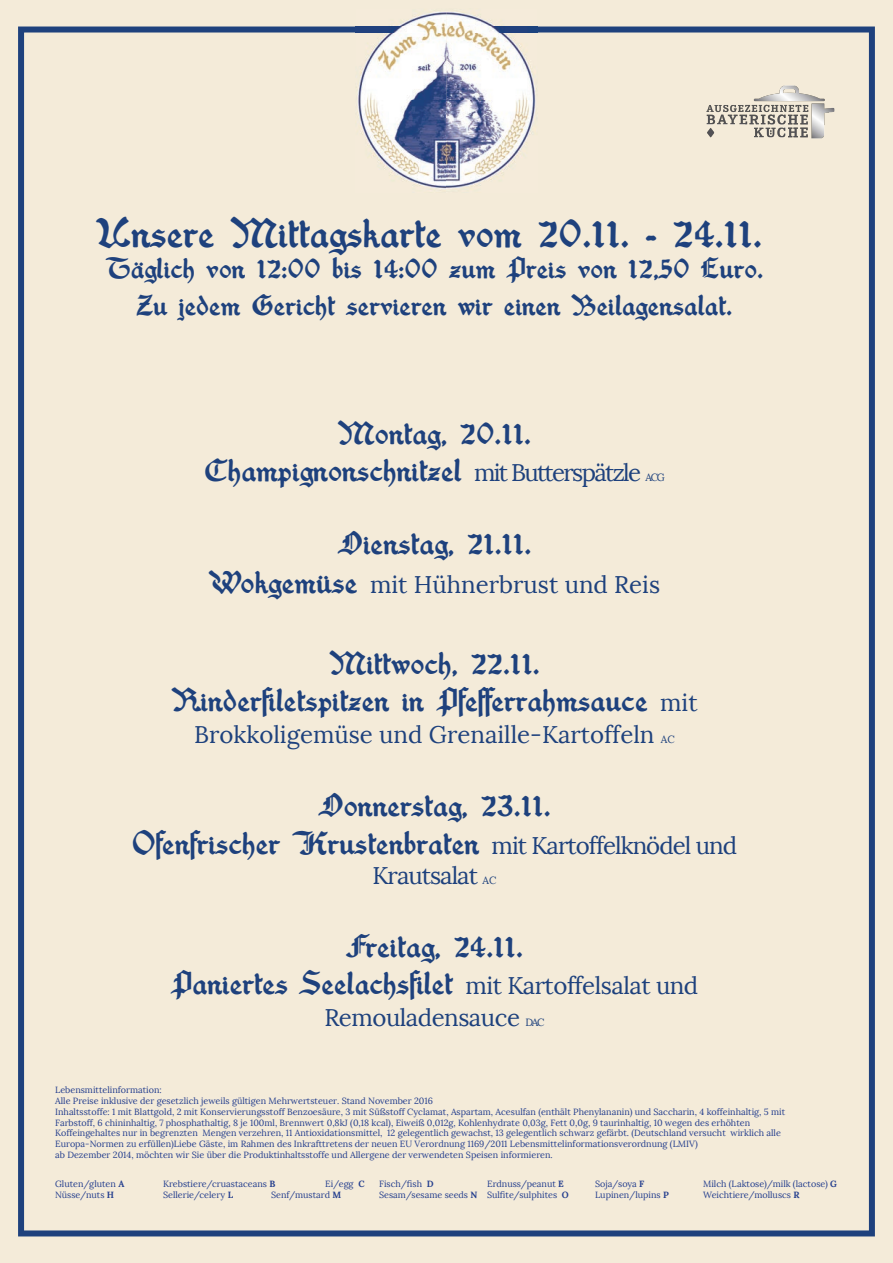
<style>
.page{position:relative;width:893px;height:1263px;background:#f4ebd9}
.page>*{position:absolute;margin:0;border:0;box-sizing:border-box;transform-origin:0 0}
.t1{font:40.5px "Washington Text";color:#1e417d}
.t2{font:31.5px/37.8px "Washington Text";color:#1e417d;text-align:center}
.t3{font:28.5px/37.5px "Washington Text";color:#1e417d;text-align:center}
.t4{font:24px "Lora";color:#1e417d}
.t5{font:24px "Lora";letter-spacing:-.02em;color:#1e417d}
.t6{font:24px "Lora";letter-spacing:-.04em;color:#1e417d}
.t7{font:10.5px "Lora";letter-spacing:-.12em;color:#1e417d}
.t8{font:9px/10.8px "Lora";color:#253f8e}
.s1{font-family:"Lora";font-size:24px}
.s2{font-family:"Washington Text";font-size:31.5px}
.s3{font-weight:700}
</style>
<div class="page">
<div style="left:18px;top:27px;width:857px;height:1209px;background:#f4ebd9"></div>
<img style="left:355px;top:9px;width:183px;height:183px">
<img style="left:355px;top:27px;width:183px;height:6px">
<img style="left:703px;top:84px;width:135px;height:56px">
<h1 class="t1" style="left:96px;top:209px;width:667px">Unsere Mittagskarte vom 20.11. - 24.11.</h1>
<h3 class="t3" style="left:106px;top:249px;width:659px">Täglich von 12:00 bis 14:00 zum Preis von 12,50 Euro.<br>Zu jedem Gericht servieren wir einen Beilagensalat.</h3>
<h2 class="t2" style="left:204px;top:414px;width:439px;text-align:left;text-indent:134px">Montag, 20.11.<br>Champignonschnitzel <span class="s1">mit Butterspätzle</span></h2>
<p class="t7" style="left:646px;top:471px;width:21px">ACG</p>
<h2 class="t2" style="left:338px;top:524px;width:195px">Dienstag, 21.11.</h2>
<h3 class="t4" style="left:209px;top:569px;width:453px"><span class="s2">Wokgemüse</span> mit Hühnerbrust und Reis</h3>
<h2 class="t2" style="left:171px;top:644px;width:528px">Mittwoch, 22.11.<br>Rinderfiletspitzen in Pfefferrahmsauce <span class="s1">mit</span></h2>
<h3 class="t4" style="left:194px;top:719px;width:462px">Brokkoligemüse und Grenaille-Kartoffeln</h3>
<p class="t7" style="left:661px;top:733px;width:15px">AC</p>
<h2 class="t2" style="left:132px;top:786px;width:607px">Donnerstag, 23.11.<br>Ofenfrischer Krustenbraten <span class="s1">mit Kartoffelknödel und</span></h2>
<h3 class="t6" style="left:373px;top:860px;width:107px">Krautsalat</h3>
<p class="t7" style="left:482px;top:873px;width:15px">AC</p>
<h2 class="t2" style="left:171px;top:927px;width:529px">Freitag, 24.11.<br>Paniertes Seelachsfilet <span class="s1">mit Kartoffelsalat und</span></h2>
<h3 class="t5" style="left:324px;top:1002px;width:197px">Remouladensauce</h3>
<p class="t7" style="left:525px;top:1016px;width:21px">DAC</p>
<p class="t8" style="left:55px;top:1084px;width:731px">Lebensmittelinformation:<br>Alle Preise inklusive der gesetzlich jeweils gültigen Mehrwertsteuer. Stand November 2016<br>Inhaltsstoffe: 1 mit Blattgold, 2 mit Konservierungsstoff Benzoesäure, 3 mit Süßstoff Cyclamat, Aspartam, Acesulfan (enthält Phenylananin) und Saccharin, 4 koffeinhaltig, 5 mit Farbstoff, 6 chininhaltig, 7 phosphathaltig, 8 je 100ml, Brennwert 0,8kJ (0,18 kcal), Eiweiß 0,012g, Kohlenhydrate 0,03g, Fett 0,0g, 9 taurinhaltig, 10 wegen des erhöhten Koffeingehaltes nur in begrenzten Mengen verzehren, 11 Antioxidationsmittel, 12 gelegentlich gewachst, 13 gelegentlich schwarz gefärbt. (Deutschland versucht wirklich alle Europa-Normen zu erfüllen)Liebe Gäste, im Rahmen des Inkrafttretens der neuen EU Verordnung 1169/2011 Lebensmittelinformationsverordnung (LMIV)<br>ab Dezember 2014, möchten wir Sie über die Produktinhaltsstoffe und Allergene der verwendeten Speisen informieren.</p>
<p class="t8" style="left:55px;top:1178px;width:71px">Gluten/gluten <span class="s3">A</span></p>
<p class="t8" style="left:163px;top:1178px;width:114px">Krebstiere/cruastaceans <span class="s3">B</span></p>
<p class="t8" style="left:325px;top:1178px;width:41px">Ei/egg <span class="s3">C</span></p>
<p class="t8" style="left:379px;top:1178px;width:56px">Fisch/fish <span class="s3">D</span></p>
<p class="t8" style="left:487px;top:1178px;width:78px">Erdnuss/peanut <span class="s3">E</span></p>
<p class="t8" style="left:595px;top:1178px;width:51px">Soja/soya <span class="s3">F</span></p>
<p class="t8" style="left:703px;top:1178px;width:135px">Milch (Laktose)/milk (lactose) <span class="s3">G</span></p>
<p class="t8" style="left:55px;top:1189px;width:61px">Nüsse/nuts <span class="s3">H</span></p>
<p class="t8" style="left:163px;top:1189px;width:72px">Sellerie/celery <span class="s3">L</span></p>
<p class="t8" style="left:271px;top:1189px;width:72px">Senf/mustard <span class="s3">M</span></p>
<p class="t8" style="left:379px;top:1189px;width:191px">Sesam/sesame seeds <span class="s3">N</span> Sulfite/sulphites <span class="s3">O</span></p>
<p class="t8" style="left:595px;top:1189px;width:75px">Lupinen/lupins <span class="s3">P</span></p>
<p class="t8" style="left:703px;top:1189px;width:98px">Weichtiere/molluscs <span class="s3">R</span></p>
</div>
